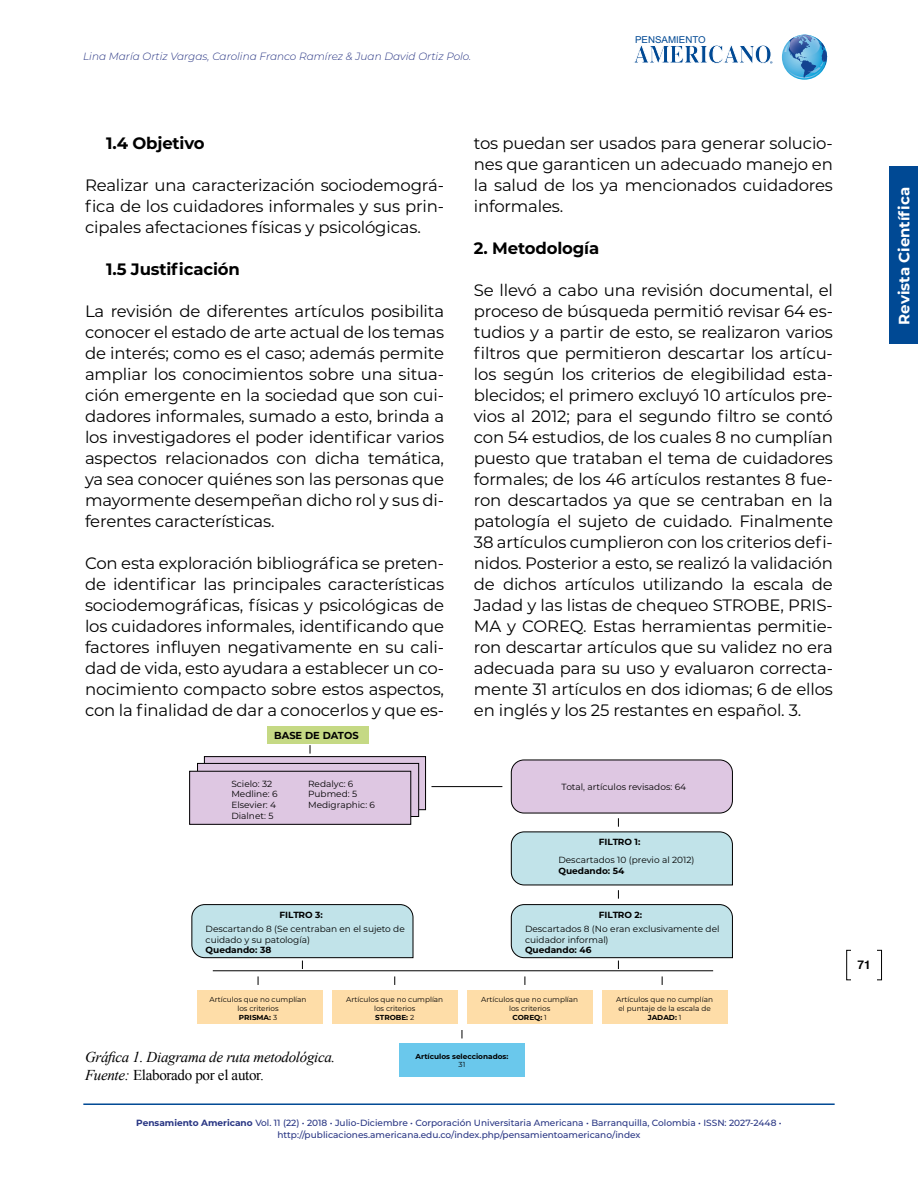
<style>
.page{position:relative;width:918px;height:1188px;background:#fff}
.page>*{position:absolute;margin:0;border:0;box-sizing:border-box;transform-origin:0 0}
.t1{font:16.5px/21px "Montserrat";letter-spacing:-.01em;color:#000;text-align:justify}
.t2{font:700 16.5px "Montserrat";letter-spacing:-.01em;color:#000}
.t3{font:italic 15px/18px "Times New Roman";letter-spacing:-.02em;color:#000}
.t4{font:700 15px "Montserrat";color:#fff}
.t5{font:700 12px "Helvetica";color:#000}
.t6{font:italic 300 10.5px "Montserrat";color:#283583}
.t7{font:700 10.2px "Montserrat";color:#000}
.t8{font:9.45px "Arial";color:#004994}
.t9{font:500 9px/12px "Montserrat";color:#283583;text-align:center}
.t10{font:8.85px/10.6px "Montserrat";color:#000}
.t11{font:700 8.85px "Montserrat";color:#000}
.t12{font:7.2px/8.7px "Montserrat";color:#000;text-align:center}
.t13{font:700 7.2px "Montserrat";color:#000}
.s1{font-weight:700}
.s2{font-style:normal}
</style>
<div class="page">
<div style="left:846px;top:950px;width:36px;height:30px;border:1px solid #000"></div>
<div style="left:851px;top:949px;width:26px;height:32px;background:#fff"></div>
<svg style="left:782px;top:35px;width:45px;height:45px"></svg>
<svg style="left:634px;top:45px;width:138px;height:19px"></svg>
<div style="left:890px;top:167px;width:28px;height:177px;background:#004994"></div>
<hr style="left:83px;top:1103px;width:752px;height:2px;background:#004994">
<div style="left:267px;top:726px;width:102px;height:18px;background:#c5d984"></div>
<div style="left:204px;top:757px;width:222px;height:53px;background:linear-gradient(to right,#dec7e2,#dec7e2)"></div>
<div style="left:204px;top:756px;width:222px;height:54px;border:1px solid #000"></div>
<div style="left:198px;top:763px;width:221px;height:54px;background:linear-gradient(to right,#dec7e2,#dec7e2)"></div>
<div style="left:197px;top:763px;width:222px;height:54px;border:1px solid #000"></div>
<div style="left:190px;top:771px;width:221px;height:53px;background:#dec7e2"></div>
<div style="left:189px;top:771px;width:222px;height:54px;border:1px solid #000"></div>
<div style="left:511px;top:760px;width:221px;height:53px;background:#dec7e2;border-radius:13px"></div>
<div style="left:511px;top:760px;width:222px;height:53px;border:1px solid #000;border-radius:13px"></div>
<div style="left:197px;top:991px;width:126px;height:33px;background:#fedda8"></div>
<div style="left:332px;top:991px;width:126px;height:33px;background:#fedda8"></div>
<div style="left:467px;top:991px;width:126px;height:33px;background:#fedda8"></div>
<div style="left:602px;top:991px;width:126px;height:33px;background:#fedda8"></div>
<div style="left:399px;top:1043px;width:126px;height:34px;background:#6ac8ec"></div>
<svg style="left:191px;top:904px;width:223px;height:65px"></svg>
<svg style="left:511px;top:818px;width:222px;height:151px"></svg>
<hr style="left:431px;top:786px;width:71px;height:1px;background:#000">
<hr style="left:213px;top:970px;width:500px;height:1px;background:#000">
<p class="t6" style="left:83px;top:49px;width:390px">Lina María Ortiz Vargas, Carolina Franco Ramírez &amp; Juan David Ortiz Polo.</p>
<p class="t8" style="left:635px;top:34px;width:72px">PENSAMIENTO</p>
<p class="t2" style="left:106px;top:131px;width:100px">1.4 Objetivo</p>
<p class="t1" style="left:85px;top:174px;width:361px">Realizar una caracterización sociodemográ&shy;fica de los cuidadores informales y sus prin&shy;cipales afectaciones físicas y psicológicas.</p>
<p class="t2" style="left:106px;top:257px;width:135px">1.5 Justificación</p>
<p class="t1" style="left:85px;top:300px;width:361px">La revisión de diferentes artículos posibilita conocer el estado de arte actual de los temas de interés; como es el caso; además permite ampliar los conocimientos sobre una situa&shy;ción emergente en la sociedad que son cui&shy;dadores informales, sumado a esto, brinda a los investigadores el poder identificar varios aspectos relacionados con dicha temática, ya sea conocer quiénes son las personas que mayormente desempeñan dicho rol y sus di&shy;ferentes características.</p>
<p class="t1" style="left:85px;top:552px;width:361px">Con esta exploración bibliográfica se preten&shy;de identificar las principales características sociodemográficas, físicas y psicológicas de los cuidadores informales, identificando que factores influyen negativamente en su cali&shy;dad de vida, esto ayudara a establecer un co&shy;nocimiento compacto sobre estos aspectos, con la finalidad de dar a conocerlos y que es-</p>
<p class="t7" style="left:274px;top:728px;width:86px">BASE DE DATOS</p>
<p class="t1" style="left:474px;top:132px;width:361px">tos puedan ser usados para generar solucio&shy;nes que garanticen un adecuado manejo en la salud de los ya mencionados cuidadores informales.</p>
<p class="t2" style="left:474px;top:236px;width:127px">2. Metodología</p>
<p class="t1" style="left:474px;top:279px;width:361px">Se llevó a cabo una revisión documental, el proceso de búsqueda permitió revisar 64 es&shy;tudios y a partir de esto, se realizaron varios filtros que permitieron descartar los artícu&shy;los según los criterios de elegibilidad esta&shy;blecidos; el primero excluyó 10 artículos pre&shy;vios al 2012; para el segundo filtro se contó con 54 estudios, de los cuales 8 no cumplían puesto que trataban el tema de cuidadores formales; de los 46 artículos restantes 8 fue&shy;ron descartados ya que se centraban en la patología el sujeto de cuidado. Finalmente 38 artículos cumplieron con los criterios defi&shy;nidos. Posterior a esto, se realizó la validación de dichos artículos utilizando la escala de Jadad y las listas de chequeo STROBE, PRIS-MA y COREQ. Estas herramientas permitie&shy;ron descartar artículos que su validez no era adecuada para su uso y evaluaron correcta&shy;mente 31 artículos en dos idiomas; 6 de ellos en inglés y los 25 restantes en español. 3.</p>
<p class="t10" style="left:231px;top:778px;width:48px">Scielo: 32<br>Medline: 6<br>Elsevier: 4<br>Dialnet: 5</p>
<p class="t10" style="left:308px;top:778px;width:69px">Redalyc: 6<br>Pubmed: 5<br>Medigraphic: 6</p>
<p class="t10" style="left:561px;top:781px;width:126px">Total, artículos revisados: 64</p>
<p class="t10" style="left:558px;top:854px;width:138px">Descartados 10 (previo al 2012)</p>
<p class="t11" style="left:558px;top:864px;width:68px">Quedando: 54</p>
<p class="t11" style="left:599px;top:835px;width:43px">FILTRO 1:</p>
<p class="t11" style="left:279px;top:908px;width:45px">FILTRO 3:</p>
<p class="t10" style="left:206px;top:923px;width:201px">Descartando 8 (Se centraban en el sujeto de cuidado y su patología)</p>
<p class="t11" style="left:206px;top:944px;width:67px">Quedando: 38</p>
<p class="t11" style="left:599px;top:908px;width:45px">FILTRO 2:</p>
<p class="t10" style="left:525px;top:923px;width:196px">Descartados 8 (No eran exclusivamente del cuidador informal)</p>
<p class="t11" style="left:525px;top:944px;width:68px">Quedando: 46</p>
<p class="t12" style="left:481px;top:995px;width:99px">Artículos que no cumplían los criterios<br><span class="s1">COREQ:</span> 1</p>
<p class="t12" style="left:616px;top:995px;width:99px">Artículos que no cumplían el puntaje de la escala de<br><span class="s1">JADAD:</span> 1</p>
<p class="t12" style="left:210px;top:995px;width:99px">Artículos que no cumplían los criterios<br><span class="s1">PRISMA:</span> 3</p>
<p class="t12" style="left:346px;top:995px;width:99px">Artículos que no cumplían los criterios<br><span class="s1">STROBE:</span> 2</p>
<p class="t13" style="left:416px;top:1051px;width:94px">Artículos seleccionados:</p>
<p class="t12" style="left:459px;top:1060px;width:8px">31</p>
<p class="t3" style="left:85px;top:1047px;width:252px">Gráfica 1. Diagrama de ruta metodológica.<br>Fuente: <span class="s2">Elaborado por el autor.</span></p>
<p class="t9" style="left:136px;top:1116px;width:647px"><span class="s1">Pensamiento Americano</span> Vol. 11 (22) • 2018 • Julio-Diciembre • Corporación Universitaria Americana • Barranquilla, Colombia • ISSN: 2027-2448 • http://publicaciones.americana.edu.co/index.php/pensamientoamericano/index</p>
<p class="t5" style="left:857px;top:955px;width:15px">71</p>
<p class="t4" style="left:893px;top:325px;width:139px;rotate:-90deg">Revista Científica</p>
</div>
